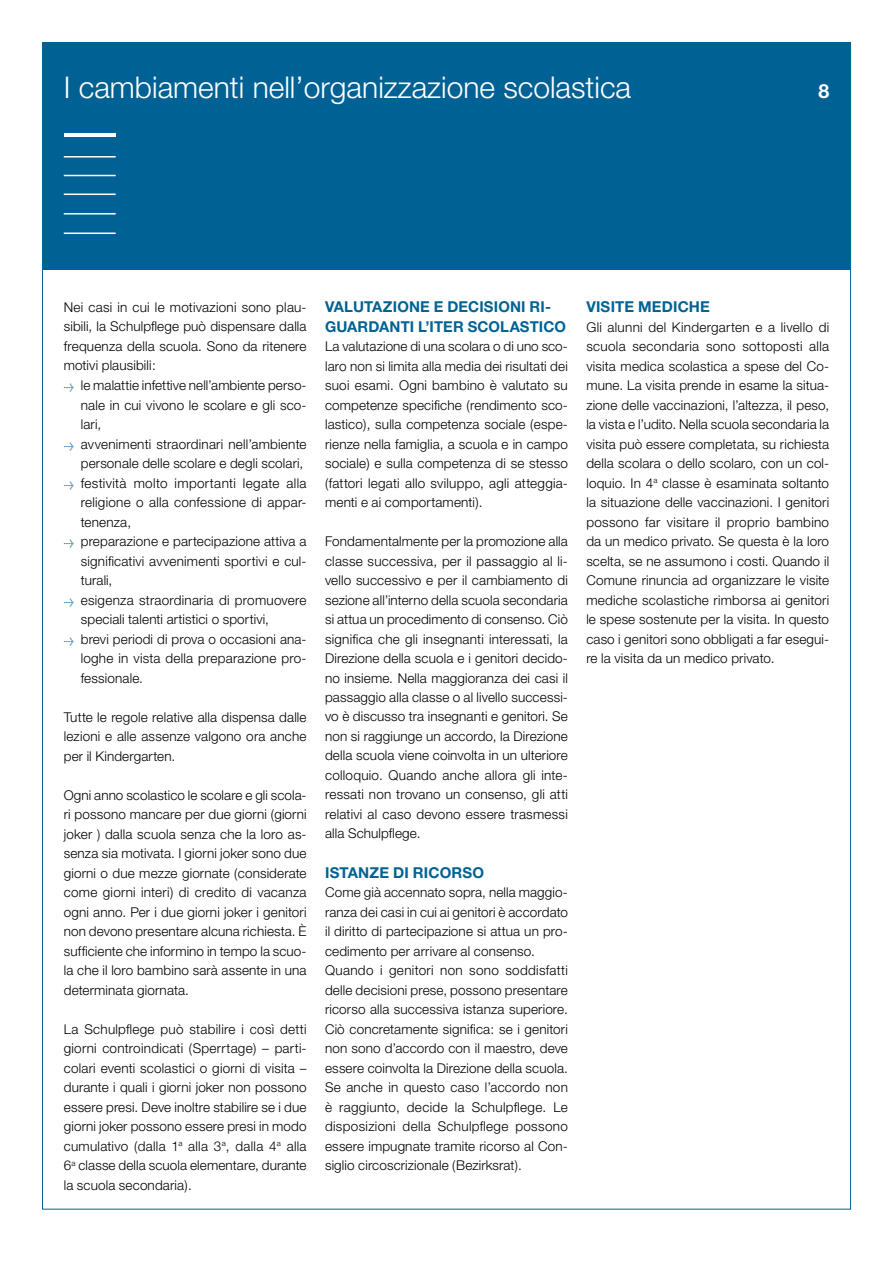
<style>
.page{position:relative;width:893px;height:1263px;background:#fff}
.page>*{position:absolute;margin:0;border:0;box-sizing:border-box;transform-origin:0 0}
.t1{font:300 30px "Helvetica Neue";color:#fff}
.t2{font:700 19.5px "Helvetica Neue";color:#fff}
.t3{font:700 15px/19.5px "Helvetica Neue";letter-spacing:.01em;color:#006294}
.t4{font:300 13.5px/19.5px "Helvetica Neue";letter-spacing:.01em;color:#000;text-align:justify}
.s1{font-family:"Meta Plus";font-weight:500;font-size:8.25px;color:#006294}
</style>
<div class="page">
<div style="left:43px;top:43px;width:807px;height:227px;background:#006294"></div>
<hr style="left:64px;top:133px;width:52px;height:3px;background:#fff">
<hr style="left:64px;top:156px;width:52px;height:2px;background:#fff">
<hr style="left:64px;top:175px;width:52px;height:1px;background:#fff">
<hr style="left:64px;top:194px;width:52px;height:1px;background:#fff">
<hr style="left:64px;top:213px;width:52px;height:2px;background:#fff">
<hr style="left:64px;top:233px;width:52px;height:1px;background:#fff">
<h1 class="t1" style="left:64px;top:68px;width:569px">I cambiamenti nell’organizzazione scolastica</h1>
<h2 class="t2" style="left:818px;top:78px;width:12px">8</h2>
<p class="t4" style="left:64px;top:297px;width:244px">Nei casi in cui le motivazioni sono plau-</p>
<p class="t4" style="left:64px;top:317px;width:244px">sibili, la Schulpflege può dispensare dalla</p>
<p class="t4" style="left:64px;top:336px;width:244px">frequenza della scuola. Sono da ritenere</p>
<p class="t4" style="left:64px;top:356px;width:94px">motivi plausibili:</p>
<p class="t4" style="left:64px;top:375px;width:244px"><span class="s1">&gt;</span> le malattie infettive nell’ambiente perso-</p>
<p class="t4" style="left:81px;top:395px;width:227px">nale in cui vivono le scolare e gli sco-</p>
<p class="t4" style="left:81px;top:414px;width:22px">lari,</p>
<p class="t4" style="left:64px;top:434px;width:244px"><span class="s1">&gt;</span> avvenimenti straordinari nell’ambiente</p>
<p class="t4" style="left:81px;top:453px;width:224px">personale delle scolare e degli scolari,</p>
<p class="t4" style="left:64px;top:473px;width:244px"><span class="s1">&gt;</span> festività molto importanti legate alla</p>
<p class="t4" style="left:81px;top:492px;width:227px">religione o alla confessione di appar-</p>
<p class="t4" style="left:81px;top:512px;width:52px">tenenza,</p>
<p class="t4" style="left:64px;top:531px;width:244px"><span class="s1">&gt;</span> preparazione e partecipazione attiva a</p>
<p class="t4" style="left:81px;top:551px;width:227px">significativi avvenimenti sportivi e cul-</p>
<p class="t4" style="left:81px;top:570px;width:33px">turali,</p>
<p class="t4" style="left:64px;top:590px;width:244px"><span class="s1">&gt;</span> esigenza straordinaria di promuovere</p>
<p class="t4" style="left:81px;top:609px;width:190px">speciali talenti artistici o sportivi,</p>
<p class="t4" style="left:64px;top:629px;width:244px"><span class="s1">&gt;</span> brevi periodi di prova o occasioni ana-</p>
<p class="t4" style="left:81px;top:648px;width:227px">loghe in vista della preparazione pro-</p>
<p class="t4" style="left:81px;top:668px;width:64px">fessionale.</p>
<p class="t4" style="left:64px;top:707px;width:244px">Tutte le regole relative alla dispensa dalle lezioni e alle assenze valgono ora anche per il Kindergarten.</p>
<p class="t4" style="left:64px;top:785px;width:244px">Ogni anno scolastico le scolare e gli scola&shy;ri possono mancare per due giorni (giorni joker ) dalla scuola senza che la loro as&shy;senza sia motivata. I giorni joker sono due giorni o due mezze giornate (considerate come giorni interi) di credito di vacanza ogni anno. Per i due giorni joker i genitori non devono presentare alcuna richiesta. È sufficiente che informino in tempo la scuo&shy;la che il loro bambino sarà assente in una determinata giornata.</p>
<p class="t4" style="left:64px;top:1019px;width:244px">La Schulpflege può stabilire i così detti giorni controindicati (Sperrtage) – parti&shy;colari eventi scolastici o giorni di visita – durante i quali i giorni joker non possono essere presi. Deve inoltre stabilire se i due giorni joker possono essere presi in modo cumulativo (dalla 1<sup>a</sup> alla 3<sup>a</sup>, dalla 4<sup>a</sup> alla 6<sup>a</sup> classe della scuola elementare, durante la scuola secondaria).</p>
<p class="t3" style="left:325px;top:297px;width:243px">VALUTAZIONE E DECISIONI RI-<br>GUARDANTI L’ITER SCOLASTICO</p>
<p class="t4" style="left:325px;top:336px;width:244px">La valutazione di una scolara o di uno sco&shy;laro non si limita alla media dei risultati dei suoi esami. Ogni bambino è valutato su competenze specifiche (rendimento sco&shy;lastico), sulla competenza sociale (espe&shy;rienze nella famiglia, a scuola e in campo sociale) e sulla competenza di se stesso (fattori legati allo sviluppo, agli atteggia&shy;menti e ai comportamenti).</p>
<p class="t4" style="left:325px;top:531px;width:244px">Fondamentalmente per la promozione alla classe successiva, per il passaggio al li&shy;vello successivo e per il cambiamento di sezione all’interno della scuola secondaria si attua un procedimento di consenso. Ciò significa che gli insegnanti interessati, la Direzione della scuola e i genitori decido&shy;no insieme. Nella maggioranza dei casi il passaggio alla classe o al livello successi&shy;vo è discusso tra insegnanti e genitori. Se non si raggiunge un accordo, la Direzione della scuola viene coinvolta in un ulteriore colloquio. Quando anche allora gli inte&shy;ressati non trovano un consenso, gli atti relativi al caso devono essere trasmessi alla Schulpflege.</p>
<p class="t3" style="left:325px;top:862px;width:160px">ISTANZE DI RICORSO</p>
<p class="t4" style="left:325px;top:882px;width:244px;text-align:left">Come già accennato sopra, nella maggio&shy;ranza dei casi in cui ai genitori è accordato il diritto di partecipazione si attua un pro&shy;cedimento per arrivare al consenso.<br>Quando i genitori non sono soddisfatti delle decisioni prese, possono presentare ricorso alla successiva istanza superiore.<br>Ciò concretamente significa: se i genitori non sono d’accordo con il maestro, deve essere coinvolta la Direzione della scuola.<br>Se anche in questo caso l’accordo non è raggiunto, decide la Schulpflege. Le disposizioni della Schulpflege possono essere impugnate tramite ricorso al Con&shy;siglio circoscrizionale (Bezirksrat).</p>
<p class="t3" style="left:586px;top:297px;width:124px">VISITE MEDICHE</p>
<p class="t4" style="left:586px;top:317px;width:244px">Gli alunni del Kindergarten e a livello di scuola secondaria sono sottoposti alla visita medica scolastica a spese del Co&shy;mune. La visita prende in esame la situa&shy;zione delle vaccinazioni, l’altezza, il peso, la vista e l’udito. Nella scuola secondaria la visita può essere completata, su richiesta della scolara o dello scolaro, con un col&shy;loquio. In 4<sup>a</sup> classe è esaminata soltanto la situazione delle vaccinazioni. I genitori possono far visitare il proprio bambino da un medico privato. Se questa è la loro scelta, se ne assumono i costi. Quando il Comune rinuncia ad organizzare le visite mediche scolastiche rimborsa ai genitori le spese sostenute per la visita. In questo caso i genitori sono obbligati a far esegui&shy;re la visita da un medico privato.</p>
</div>
